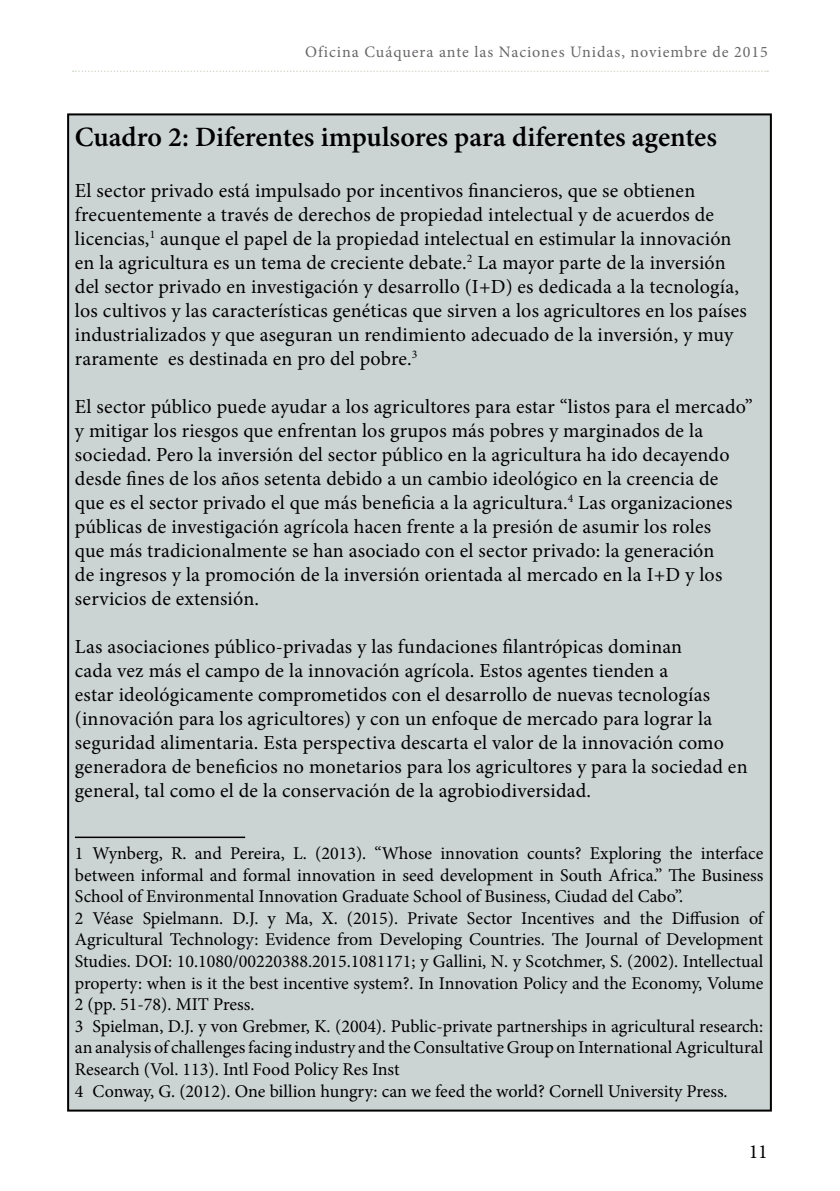
<style>
.page{position:relative;width:840px;height:1191px;background:#fff}
.page>*{position:absolute;margin:0;border:0;box-sizing:border-box;transform-origin:0 0}
.t1{font:600 28px "Minion Pro";letter-spacing:-.005em;color:#000}
.t2{font:20px/24px "Minion Pro";letter-spacing:.01em;color:#000}
.t3{font:18px/21.6px "Minion Pro";color:#000}
.t4{font:16px "Minion Pro";letter-spacing:.06em;color:#696669}
</style>
<div class="page">
<svg style="left:73px;top:71px;width:694px;height:1px"></svg>
<div style="left:68px;top:114px;width:702px;height:996px;background:#ccd4d3"></div>
<hr style="left:75px;top:836px;width:170px;height:2px;background:#000">
<p class="t4" style="left:305px;top:41px;width:464px">Oficina Cuáquera ante las Naciones Unidas, noviembre de 2015</p>
<h1 class="t1" style="left:75px;top:118px;width:643px">Cuadro 2: Diferentes impulsores para diferentes agentes</h1>
<p class="t2" style="left:75px;top:179px;width:673px">El sector privado está impulsado por incentivos financieros, que se obtienen frecuentemente a través de derechos de propiedad intelectual y de acuerdos de licencias,<sup>1</sup> aunque el papel de la propiedad intelectual en estimular la innovación en la agricultura es un tema de creciente debate.<sup>2</sup> La mayor parte de la inversión del sector privado en investigación y desarrollo (I+D) es dedicada a la tecnología, los cultivos y las características genéticas que sirven a los agricultores en los países industrializados y que aseguran un rendimiento adecuado de la inversión, y muy raramente es destinada en pro del pobre.<sup>3</sup></p>
<p class="t2" style="left:75px;top:395px;width:679px">El sector público puede ayudar a los agricultores para estar “listos para el mercado” y mitigar los riesgos que enfrentan los grupos más pobres y marginados de la sociedad. Pero la inversión del sector público en la agricultura ha ido decayendo desde fines de los años setenta debido a un cambio ideológico en la creencia de que es el sector privado el que más beneficia a la agricultura.<sup>4</sup> Las organizaciones públicas de investigación agrícola hacen frente a la presión de asumir los roles<br>que más tradicionalmente se han asociado con el sector privado: la generación<br>de ingresos y la promoción de la inversión orientada al mercado en la I+D y los servicios de extensión.</p>
<p class="t2" style="left:75px;top:635px;width:673px">Las asociaciones público-privadas y las fundaciones filantrópicas dominan<br>cada vez más el campo de la innovación agrícola. Estos agentes tienden a<br>estar ideológicamente comprometidos con el desarrollo de nuevas tecnologías (innovación para los agricultores) y con un enfoque de mercado para lograr la seguridad alimentaria. Esta perspectiva descarta el valor de la innovación como generadora de beneficios no monetarios para los agricultores y para la sociedad en general, tal como el de la conservación de la agrobiodiversidad.</p>
<p class="t3" style="left:75px;top:842px;width:689px">1 Wynberg, R. and Pereira, L. (2013). “Whose innovation counts? Exploring the interface between informal and formal innovation in seed development in South Africa.” The Business School of Environmental Innovation Graduate School of Business, Ciudad del Cabo”.<br>2 Véase Spielmann. D.J. y Ma, X. (2015). Private Sector Incentives and the Diffusion of Agricultural Technology: Evidence from Developing Countries. The Journal of Development Studies. DOI: 10.1080/00220388.2015.1081171; y Gallini, N. y Scotchmer, S. (2002). Intellectual property: when is it the best incentive system?. In Innovation Policy and the Economy, Volume 2 (pp. 51-78). MIT Press.<br>3 Spielman, D.J. y von Grebmer, K. (2004). Public-private partnerships in agricultural research: an analysis of challenges facing industry and the Consultative Group on International Agricultural Research (Vol. 113). Intl Food Policy Res Inst<br>4 Conway, G. (2012). One billion hungry: can we feed the world? Cornell University Press.</p>
<p class="t2" style="left:748px;top:1139px;width:21px">11</p>
</div>
